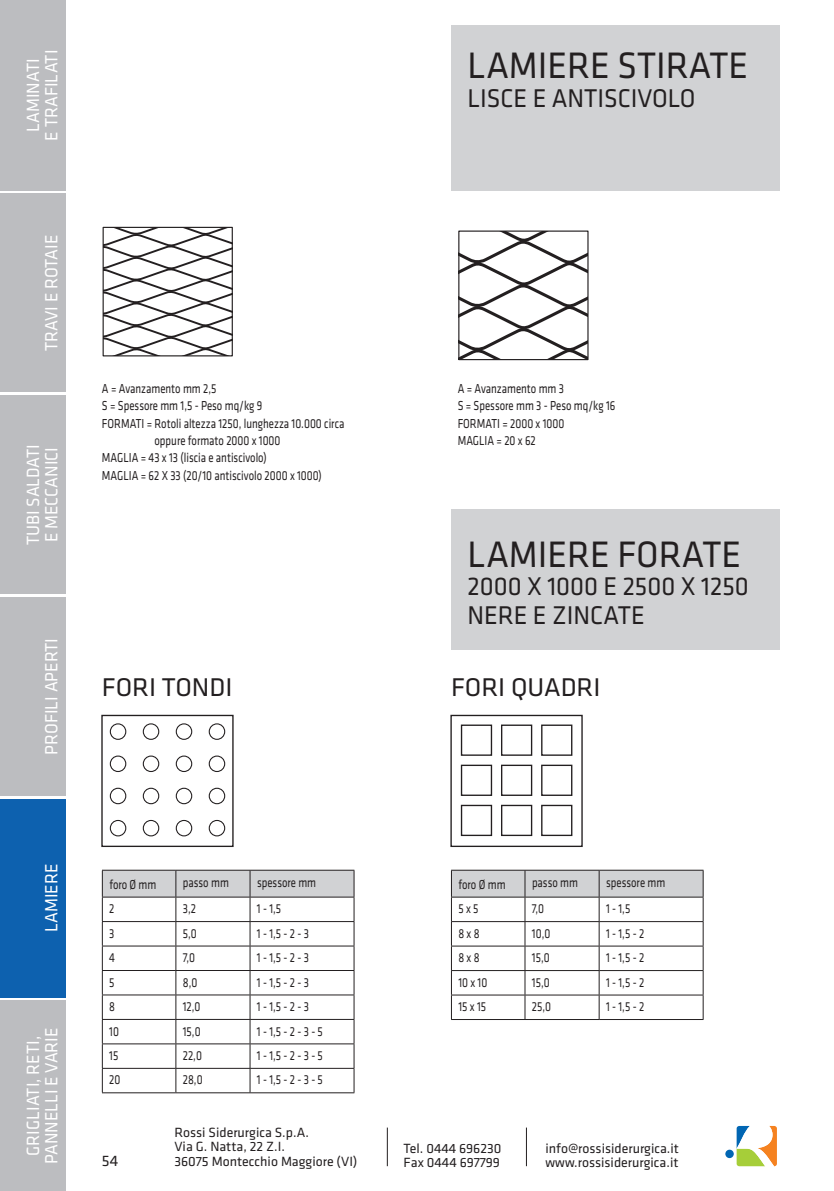
<style>
.page{position:relative;width:834px;height:1191px;background:#fff}
.page>*{position:absolute;margin:0;border:0;box-sizing:border-box;transform-origin:0 0}
.t1{font:38.15px "Klavika Basic";color:#231f20;scale:.95 1}
.t2{font:26.6px/28.5px "Klavika Basic";color:#231f20;scale:.95 1}
.t3{font:26.6px "Klavika Basic";color:#231f20}
.t4{font:18.38px/18.4px "Klavika Basic";color:#fff;text-align:center;scale:.95 1}
.t5{font:15.75px "Klavika Basic";color:#231f20}
.t6{font:13.83px/14.7px "Klavika Basic";color:#231f20}
.t7{font:13.47px/17.3px "Klavika Basic";color:#231f20;scale:.8 1}
</style>
<div class="page">
<div style="left:725px;top:1149px;width:8px;height:9px;background:#0166b3;border-radius:50%"></div>
<svg style="left:736px;top:1126px;width:40px;height:41px"></svg>
<div style="left:0;top:0;width:66px;height:190px;background:#bcbdc0"></div>
<div style="left:0;top:194px;width:66px;height:198px;background:#bcbdc0"></div>
<div style="left:0;top:395px;width:66px;height:199px;background:#bcbdc0"></div>
<div style="left:0;top:597px;width:66px;height:198px;background:#bcbdc0"></div>
<div style="left:0;top:799px;width:66px;height:198px;background:#0d61af"></div>
<div style="left:0;top:1000px;width:66px;height:191px;background:#bcbdc0"></div>
<svg style="left:460px;top:232px;width:126px;height:126px"></svg>
<div style="left:458px;top:230px;width:130px;height:130px;border:1px solid #231f20"></div>
<svg style="left:105px;top:229px;width:126px;height:125px"></svg>
<div style="left:103px;top:227px;width:130px;height:129px;border:1px solid #231f20"></div>
<div style="left:451px;top:25px;width:328px;height:165px;background:#d1d2d4"></div>
<div style="left:451px;top:509px;width:328px;height:141px;background:#d1d2d4"></div>
<div style="left:450px;top:715px;width:132px;height:132px;border:1px solid #231f20"></div>
<div style="left:461px;top:724px;width:31px;height:32px;border:1px solid #231f20"></div>
<div style="left:501px;top:724px;width:31px;height:32px;border:1px solid #231f20"></div>
<div style="left:541px;top:724px;width:31px;height:32px;border:1px solid #231f20"></div>
<div style="left:461px;top:764px;width:31px;height:32px;border:1px solid #231f20"></div>
<div style="left:501px;top:764px;width:31px;height:32px;border:1px solid #231f20"></div>
<div style="left:541px;top:764px;width:31px;height:32px;border:1px solid #231f20"></div>
<div style="left:461px;top:804px;width:31px;height:32px;border:1px solid #231f20"></div>
<div style="left:501px;top:804px;width:31px;height:32px;border:1px solid #231f20"></div>
<div style="left:541px;top:804px;width:31px;height:32px;border:1px solid #231f20"></div>
<div style="left:101px;top:715px;width:132px;height:132px;border:1px solid #231f20"></div>
<div style="left:110px;top:723px;width:16px;height:17px;border:1px solid #231f20;border-radius:50%"></div>
<div style="left:143px;top:723px;width:16px;height:17px;border:1px solid #231f20;border-radius:50%"></div>
<div style="left:176px;top:723px;width:16px;height:17px;border:1px solid #231f20;border-radius:50%"></div>
<div style="left:209px;top:723px;width:16px;height:17px;border:1px solid #231f20;border-radius:50%"></div>
<div style="left:110px;top:755px;width:16px;height:17px;border:1px solid #231f20;border-radius:50%"></div>
<div style="left:143px;top:755px;width:16px;height:17px;border:1px solid #231f20;border-radius:50%"></div>
<div style="left:176px;top:755px;width:16px;height:17px;border:1px solid #231f20;border-radius:50%"></div>
<div style="left:209px;top:755px;width:16px;height:17px;border:1px solid #231f20;border-radius:50%"></div>
<div style="left:110px;top:787px;width:16px;height:17px;border:1px solid #231f20;border-radius:50%"></div>
<div style="left:143px;top:787px;width:16px;height:17px;border:1px solid #231f20;border-radius:50%"></div>
<div style="left:176px;top:787px;width:16px;height:17px;border:1px solid #231f20;border-radius:50%"></div>
<div style="left:209px;top:787px;width:16px;height:17px;border:1px solid #231f20;border-radius:50%"></div>
<div style="left:110px;top:820px;width:16px;height:16px;border:1px solid #231f20;border-radius:50%"></div>
<div style="left:143px;top:820px;width:16px;height:16px;border:1px solid #231f20;border-radius:50%"></div>
<div style="left:176px;top:820px;width:16px;height:16px;border:1px solid #231f20;border-radius:50%"></div>
<div style="left:209px;top:820px;width:16px;height:16px;border:1px solid #231f20;border-radius:50%"></div>
<hr style="left:102px;top:1092px;width:74px;height:1px;background:#231f20">
<hr style="left:176px;top:1092px;width:74px;height:1px;background:#231f20">
<hr style="left:250px;top:1092px;width:104px;height:1px;background:#231f20">
<svg style="left:102px;top:870px;width:252px;height:222px"></svg>
<hr style="left:102px;top:896px;width:74px;height:1px;background:#231f20">
<hr style="left:176px;top:896px;width:74px;height:1px;background:#231f20">
<hr style="left:250px;top:896px;width:104px;height:1px;background:#231f20">
<hr style="left:451px;top:1019px;width:74px;height:1px;background:#231f20">
<hr style="left:525px;top:1019px;width:74px;height:1px;background:#231f20">
<hr style="left:599px;top:1019px;width:104px;height:1px;background:#231f20">
<svg style="left:451px;top:870px;width:252px;height:149px"></svg>
<hr style="left:451px;top:896px;width:74px;height:1px;background:#231f20">
<hr style="left:525px;top:896px;width:74px;height:1px;background:#231f20">
<hr style="left:599px;top:896px;width:104px;height:1px;background:#231f20">
<hr style="left:387px;top:1127px;width:1px;height:39px;background:#231f20">
<hr style="left:526px;top:1127px;width:1px;height:39px;background:#231f20">
<h3 class="t4" style="left:23px;top:141px;width:97px;rotate:-90deg">LAMINATI<br>E TRAFILATI</h3>
<h3 class="t4" style="left:41px;top:351px;width:124px;rotate:-90deg">TRAVI E ROTAIE</h3>
<h3 class="t4" style="left:23px;top:545px;width:108px;text-align:left;rotate:-90deg">TUBI SALDATI<br>E MECCANICI</h3>
<h3 class="t4" style="left:41px;top:754px;width:124px;rotate:-90deg">PROFILI APERTI</h3>
<h3 class="t4" style="left:41px;top:932px;width:74px;rotate:-90deg">LAMIERE</h3>
<h3 class="t4" style="left:23px;top:1164px;width:145px;rotate:-90deg">GRIGLIATI, RETI,<br>PANNELLI E VARIE</h3>
<p class="t7" style="left:102px;top:379px;width:145px">A = Avanzamento mm 2,5</p>
<p class="t7" style="left:102px;top:397px;width:202px">S = Spessore mm 1,5 - Peso mq/kg 9</p>
<p class="t7" style="left:102px;top:414px;width:304px">FORMATI = Rotoli altezza 1250, lunghezza 10.000 circa</p>
<p class="t7" style="left:154px;top:431px;width:159px">oppure formato 2000 x 1000</p>
<p class="t7" style="left:102px;top:449px;width:207px">MAGLIA = 43 x 13 (liscia e antiscivolo)</p>
<p class="t7" style="left:102px;top:466px;width:276px">MAGLIA = 62 X 33 (20/10 antiscivolo 2000 x 1000)</p>
<h1 class="t1" style="left:467px;top:41px;width:297px">LAMIERE STIRATE</h1>
<h2 class="t2" style="left:467px;top:83px;width:242px">LISCE E ANTISCIVOLO</h2>
<p class="t7" style="left:457px;top:379px;width:198px">A = Avanzamento mm 3<br>S = Spessore mm 3 - Peso mq/kg 16<br>FORMATI = 2000 x 1000<br>MAGLIA = 20 x 62</p>
<h1 class="t1" style="left:467px;top:529px;width:289px">LAMIERE FORATE</h1>
<h2 class="t2" style="left:467px;top:571px;width:297px">2000 X 1000 E 2500 X 1250<br>NERE E ZINCATE</h2>
<h2 class="t3" style="left:102px;top:670px;width:132px">FORI TONDI</h2>
<h2 class="t3" style="left:451px;top:670px;width:151px">FORI QUADRI</h2>
<p class="t7" style="left:109px;top:875px;width:60px">foro Ø mm</p>
<p class="t7" style="left:183px;top:873px;width:59px">passo mm</p>
<p class="t7" style="left:257px;top:873px;width:75px">spessore mm</p>
<p class="t7" style="left:109px;top:899px;width:8px">2</p>
<p class="t7" style="left:183px;top:899px;width:18px">3,2</p>
<p class="t7" style="left:257px;top:899px;width:32px">1 - 1,5</p>
<p class="t7" style="left:109px;top:924px;width:8px">3</p>
<p class="t7" style="left:183px;top:924px;width:19px">5,0</p>
<p class="t7" style="left:257px;top:924px;width:66px">1 - 1,5 - 2 - 3</p>
<p class="t7" style="left:109px;top:948px;width:9px">4</p>
<p class="t7" style="left:183px;top:948px;width:17px">7,0</p>
<p class="t7" style="left:257px;top:948px;width:66px">1 - 1,5 - 2 - 3</p>
<p class="t7" style="left:109px;top:973px;width:8px">5</p>
<p class="t7" style="left:183px;top:973px;width:20px">8,0</p>
<p class="t7" style="left:257px;top:973px;width:66px">1 - 1,5 - 2 - 3</p>
<p class="t7" style="left:109px;top:997px;width:9px">8</p>
<p class="t7" style="left:183px;top:997px;width:24px">12,0</p>
<p class="t7" style="left:257px;top:997px;width:66px">1 - 1,5 - 2 - 3</p>
<p class="t7" style="left:109px;top:1022px;width:14px">10</p>
<p class="t7" style="left:183px;top:1022px;width:24px">15,0</p>
<p class="t7" style="left:257px;top:1022px;width:84px">1 - 1,5 - 2 - 3 - 5</p>
<p class="t7" style="left:109px;top:1046px;width:13px">15</p>
<p class="t7" style="left:183px;top:1046px;width:25px">22,0</p>
<p class="t7" style="left:257px;top:1046px;width:84px">1 - 1,5 - 2 - 3 - 5</p>
<p class="t7" style="left:109px;top:1070px;width:15px">20</p>
<p class="t7" style="left:183px;top:1070px;width:26px">28,0</p>
<p class="t7" style="left:257px;top:1070px;width:84px">1 - 1,5 - 2 - 3 - 5</p>
<p class="t5" style="left:102px;top:1150px;width:18px">54</p>
<p class="t6" style="left:174px;top:1124px;width:184px">Rossi Siderurgica S.p.A.<br>Via G. Natta, 22 Z.I.<br>36075 Montecchio Maggiore (VI)</p>
<p class="t7" style="left:458px;top:875px;width:60px">foro Ø mm</p>
<p class="t7" style="left:532px;top:873px;width:59px">passo mm</p>
<p class="t7" style="left:606px;top:873px;width:75px">spessore mm</p>
<p class="t7" style="left:458px;top:899px;width:27px">5 x 5</p>
<p class="t7" style="left:532px;top:899px;width:17px">7,0</p>
<p class="t7" style="left:606px;top:899px;width:32px">1 - 1,5</p>
<p class="t7" style="left:458px;top:924px;width:28px">8 x 8</p>
<p class="t7" style="left:532px;top:924px;width:25px">10,0</p>
<p class="t7" style="left:606px;top:924px;width:49px">1 - 1,5 - 2</p>
<p class="t7" style="left:458px;top:948px;width:28px">8 x 8</p>
<p class="t7" style="left:532px;top:948px;width:24px">15,0</p>
<p class="t7" style="left:606px;top:948px;width:49px">1 - 1,5 - 2</p>
<p class="t7" style="left:458px;top:973px;width:38px">10 x 10</p>
<p class="t7" style="left:532px;top:973px;width:24px">15,0</p>
<p class="t7" style="left:606px;top:973px;width:49px">1 - 1,5 - 2</p>
<p class="t7" style="left:458px;top:997px;width:36px">15 x 15</p>
<p class="t7" style="left:532px;top:997px;width:26px">25,0</p>
<p class="t7" style="left:606px;top:997px;width:49px">1 - 1,5 - 2</p>
<p class="t6" style="left:403px;top:1140px;width:99px">Tel. 0444 696230<br>Fax 0444 697799</p>
<p class="t6" style="left:545px;top:1140px;width:135px">info@rossisiderurgica.it www.rossisiderurgica.it</p>
</div>
